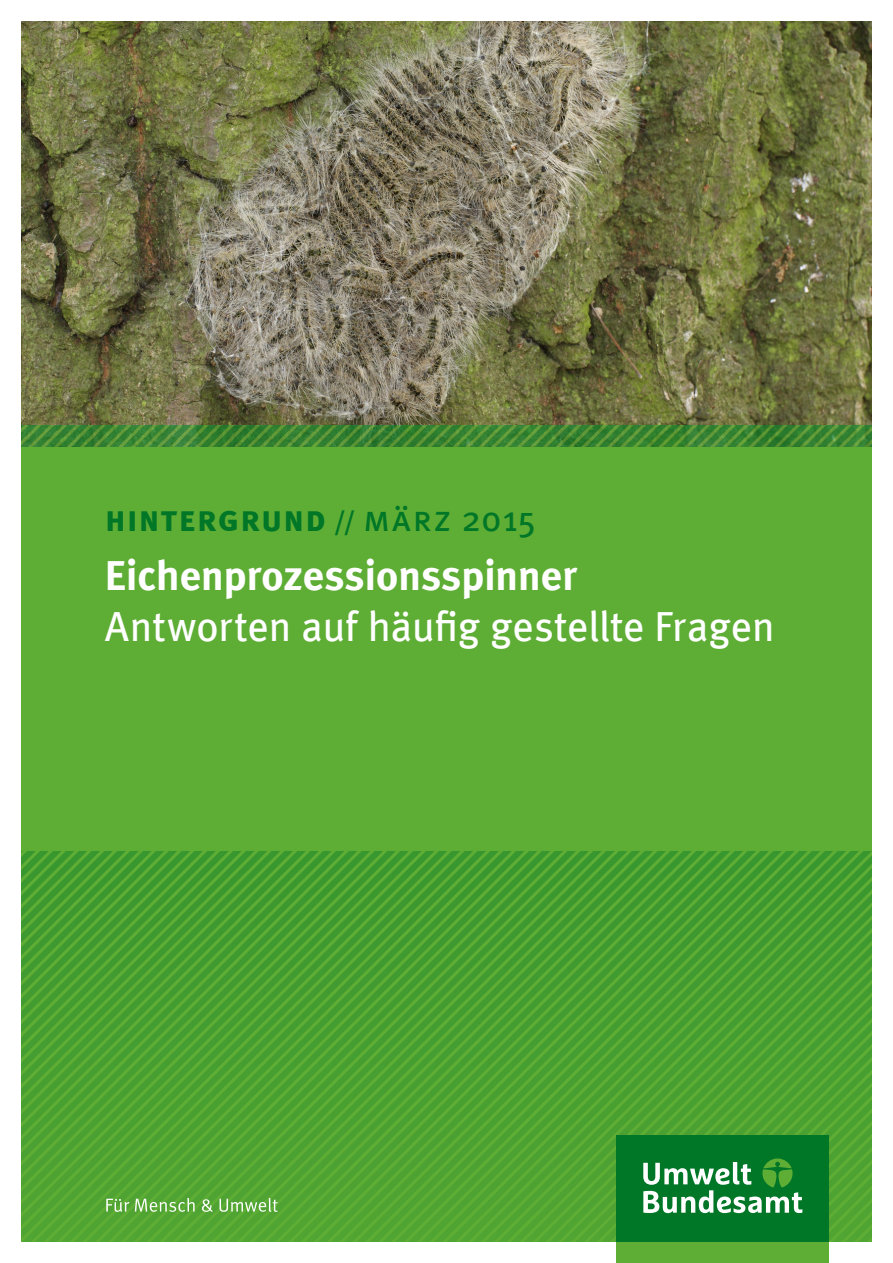
<style>
.page{position:relative;width:893px;height:1263px;background:#fff}
.page>*{position:absolute;margin:0;border:0;box-sizing:border-box;transform-origin:0 0}
.t1{font:42px "Meta Offc Norm";letter-spacing:-.015em;color:#fff}
.t2{font:700 42px "Meta Offc";letter-spacing:-.015em;color:#fff}
.t3{font:700 36px "Meta Sc Offc";letter-spacing:.015em;color:#007627}
.s1{font-size:27px}
.s2{font-family:"Meta Sc Offc Norm";font-weight:400}
</style>
<div class="page">
<img style="left:21px;top:21px;width:851px;height:404px">
<svg style="left:283px;top:850px;width:13px;height:392px;background:#4da231"></svg>
<svg style="left:296px;top:850px;width:13px;height:392px;background:#4da231"></svg>
<svg style="left:309px;top:850px;width:13px;height:392px;background:#4da231"></svg>
<svg style="left:322px;top:850px;width:13px;height:392px;background:#4da231"></svg>
<svg style="left:335px;top:850px;width:13px;height:392px;background:#4da231"></svg>
<svg style="left:348px;top:850px;width:13px;height:392px;background:#4da231"></svg>
<svg style="left:361px;top:850px;width:12px;height:392px;background:#4da231"></svg>
<svg style="left:373px;top:850px;width:13px;height:392px;background:#4da231"></svg>
<svg style="left:386px;top:850px;width:13px;height:392px;background:#4da231"></svg>
<svg style="left:399px;top:850px;width:13px;height:392px;background:#4da231"></svg>
<svg style="left:412px;top:850px;width:13px;height:392px;background:#4da231"></svg>
<svg style="left:425px;top:850px;width:13px;height:392px;background:#4da231"></svg>
<svg style="left:438px;top:850px;width:13px;height:392px;background:#4da231"></svg>
<svg style="left:451px;top:850px;width:12px;height:392px;background:#4da231"></svg>
<svg style="left:463px;top:850px;width:13px;height:392px;background:#4da231"></svg>
<svg style="left:476px;top:850px;width:13px;height:392px;background:#4da231"></svg>
<svg style="left:489px;top:850px;width:13px;height:392px;background:#4da231"></svg>
<svg style="left:502px;top:850px;width:13px;height:392px;background:#4da231"></svg>
<svg style="left:515px;top:850px;width:13px;height:392px;background:#4da231"></svg>
<svg style="left:528px;top:850px;width:13px;height:392px;background:#4da231"></svg>
<svg style="left:541px;top:850px;width:13px;height:392px;background:#4da231"></svg>
<svg style="left:554px;top:850px;width:12px;height:392px;background:#4da231"></svg>
<svg style="left:566px;top:850px;width:13px;height:392px;background:#4da231"></svg>
<svg style="left:579px;top:850px;width:13px;height:392px;background:#4da231"></svg>
<svg style="left:592px;top:850px;width:13px;height:392px;background:#4da231"></svg>
<svg style="left:605px;top:850px;width:13px;height:392px;background:#4ba131"></svg>
<svg style="left:618px;top:850px;width:13px;height:285px;background:#4ba131"></svg>
<svg style="left:631px;top:850px;width:13px;height:285px;background:#4ba131"></svg>
<svg style="left:644px;top:850px;width:12px;height:285px;background:#4ba131"></svg>
<svg style="left:656px;top:850px;width:13px;height:285px;background:#4ba131"></svg>
<svg style="left:669px;top:850px;width:13px;height:285px;background:#4ba131"></svg>
<svg style="left:682px;top:850px;width:13px;height:285px;background:#4ba131"></svg>
<svg style="left:695px;top:850px;width:13px;height:285px;background:#4ba131"></svg>
<svg style="left:708px;top:850px;width:164px;height:392px;background:#4ba131"></svg>
<svg style="left:21px;top:425px;width:851px;height:21px;background:#408733"></svg>
<svg style="left:21px;top:850px;width:257px;height:392px;background:#4ea333"></svg>
<div style="left:21px;top:446px;width:851px;height:404px;background:#5ead35"></div>
<div style="left:617px;top:1242px;width:212px;height:21px;background:#5ead35"></div>
<div style="left:617px;top:1135px;width:212px;height:107px;background:#007627"></div>
<svg style="left:643px;top:1158px;width:159px;height:55px"></svg>
<p class="t3" style="left:105px;top:497px;width:432px">hintergrund <span class="s1">//</span> <span class="s2">märz 2015</span></p>
<p class="t2" style="left:105px;top:551px;width:474px">Eichenprozessionsspinner</p>
<p class="t1" style="left:105px;top:602px;width:671px">Antworten auf häufig gestellte Fragen</p>
</div>
